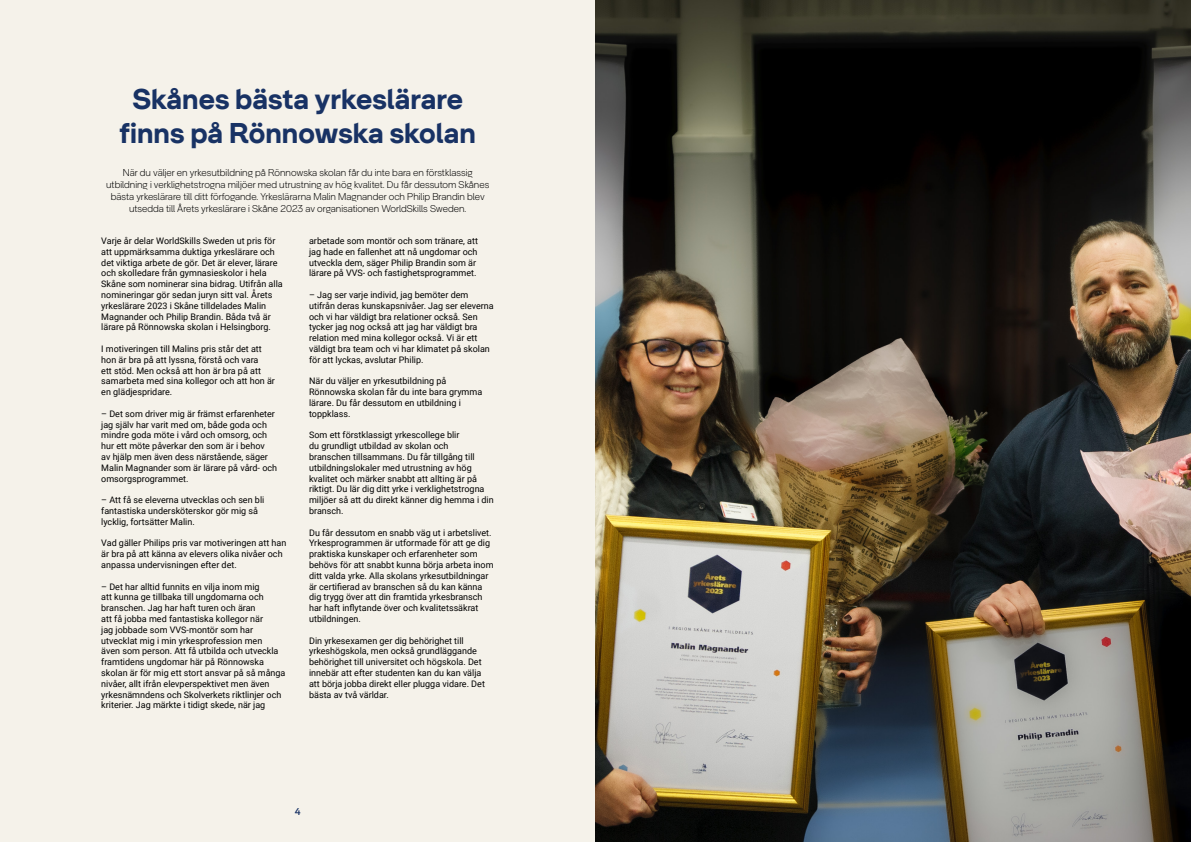
<style>
.page{position:relative;width:1191px;height:842px;background:#f5f2ea}
.page>*{position:absolute;margin:0;border:0;box-sizing:border-box;transform-origin:0 0}
.t1{font:700 29px/34.8px "Helsingborg Sans";color:#183264;text-align:center}
.t2{font:300 10px/12px "Helsingborg Sans";color:#000;text-align:center}
.t3{font:500 10px "Helsingborg Sans";color:#183264}
.t4{font:9px/10.8px "Roboto";color:#000}
</style>
<div class="page">
<img style="left:595px;top:0;width:596px;height:842px">
<h1 class="t1" style="left:120px;top:81px;width:358px">Skånes bästa yrkeslärare finns på Rönnowska skolan</h1>
<p class="t2" style="left:106px;top:166px;width:384px">När du väljer en yrkesutbildning på Rönnowska skolan får du inte bara en förstklassig utbildning i verklighetstrogna miljöer med utrustning av hög kvalitet. Du får dessutom Skånes bästa yrkeslärare till ditt förfogande. Yrkeslärarna Malin Magnander och Philip Brandin blev utsedda till Årets yrkeslärare i Skåne 2023 av organisationen WorldSkills Sweden.</p>
<p class="t4" style="left:101px;top:235px;width:183px">Varje år delar WorldSkills Sweden ut pris för att uppmärksamma duktiga yrkeslärare och det viktiga arbete de gör. Det är elever, lärare och skolledare från gymnasieskolor i hela Skåne som nominerar sina bidrag. Utifrån alla nomineringar gör sedan juryn sitt val. Årets yrkeslärare 2023 i Skåne tilldelades Malin Magnander och Philip Brandin. Båda två är lärare på Rönnowska skolan i Helsingborg.</p>
<p class="t4" style="left:101px;top:343px;width:175px">I motiveringen till Malins pris står det att hon är bra på att lyssna, förstå och vara<br>ett stöd. Men också att hon är bra på att samarbeta med sina kollegor och att hon är en glädjespridare.</p>
<p class="t4" style="left:101px;top:408px;width:177px">– Det som driver mig är främst erfarenheter jag själv har varit med om, både goda och mindre goda möte i vård och omsorg, och hur ett möte påverkar den som är i behov<br>av hjälp men även dess närstående, säger Malin Magnander som är lärare på vård- och omsorgsprogrammet.</p>
<p class="t4" style="left:101px;top:494px;width:165px">– Att få se eleverna utvecklas och sen bli fantastiska undersköterskor gör mig så lycklig, fortsätter Malin.</p>
<p class="t4" style="left:101px;top:537px;width:187px">Vad gäller Philips pris var motiveringen att han är bra på att känna av elevers olika nivåer och anpassa undervisningen efter det.</p>
<p class="t4" style="left:101px;top:581px;width:186px">– Det har alltid funnits en vilja inom mig<br>att kunna ge tillbaka till ungdomarna och branschen. Jag har haft turen och äran<br>att få jobba med fantastiska kollegor när<br>jag jobbade som VVS-montör som har utvecklat mig i min yrkesprofession men<br>även som person. Att få utbilda och utveckla framtidens ungdomar här på Rönnowska skolan är för mig ett stort ansvar på så många nivåer, allt ifrån elevperspektivet men även yrkesnämndens och Skolverkets riktlinjer och kriterier. Jag märkte i tidigt skede, när jag</p>
<p class="t4" style="left:309px;top:235px;width:170px">arbetade som montör och som tränare, att jag hade en fallenhet att nå ungdomar och utveckla dem, säger Philip Brandin som är lärare på VVS- och fastighetsprogrammet.</p>
<p class="t4" style="left:309px;top:289px;width:186px">– Jag ser varje individ, jag bemöter dem utifrån deras kunskapsnivåer. Jag ser eleverna och vi har väldigt bra relationer också. Sen tycker jag nog också att jag har väldigt bra relation med mina kollegor också. Vi är ett väldigt bra team och vi har klimatet på skolan för att lyckas, avslutar Philip.</p>
<p class="t4" style="left:309px;top:375px;width:175px">När du väljer en yrkesutbildning på<br>Rönnowska skolan får du inte bara grymma lärare. Du får dessutom en utbildning i toppklass.</p>
<p class="t4" style="left:309px;top:429px;width:186px">Som ett förstklassigt yrkescollege blir<br>du grundligt utbildad av skolan och<br>branschen tillsammans. Du får tillgång till utbildningslokaler med utrustning av hög kvalitet och märker snabbt att allting är på riktigt. Du lär dig ditt yrke i verklighetstrogna miljöer så att du direkt känner dig hemma i din bransch.</p>
<p class="t4" style="left:309px;top:527px;width:186px">Du får dessutom en snabb väg ut i arbetslivet.<br>Yrkesprogrammen är utformade för att ge dig praktiska kunskaper och erfarenheter som behövs för att snabbt kunna börja arbeta inom ditt valda yrke. Alla skolans yrkesutbildningar är certifierad av branschen så du kan känna dig trygg över att din framtida yrkesbransch har haft inflytande över och kvalitetssäkrat utbildningen.</p>
<p class="t4" style="left:309px;top:635px;width:177px">Din yrkesexamen ger dig behörighet till yrkeshögskola, men också grundläggande behörighet till universitet och högskola. Det innebär att efter studenten kan du kan välja att börja jobba direkt eller plugga vidare. Det bästa av två världar.</p>
<p class="t3" style="left:295px;top:806px;width:7px">4</p>
</div>
